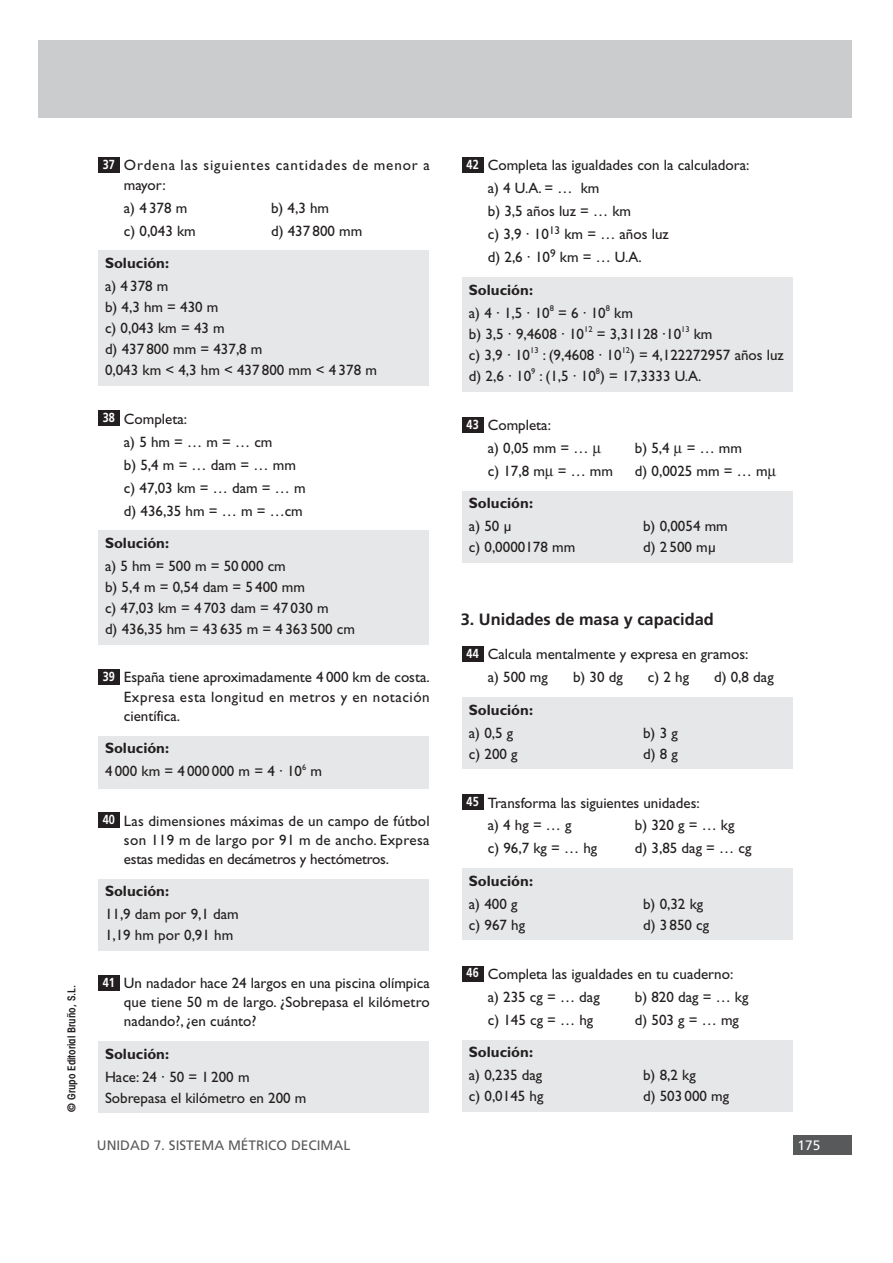
<style>
.page{position:relative;width:893px;height:1263px;background:#fff}
.page>*{position:absolute;margin:0;border:0;box-sizing:border-box;transform-origin:0 0}
.t1{font:700 16.35px "Frutiger";color:#231f20}
.t2{font:15px/23px "Gill Sans";color:#231f20}
.t3{font:700 15px "Gill Sans";color:#231f20}
.t4{font:15px/19px "Gill Sans";letter-spacing:.06em;color:#231f20}
.t5{font:13.65px "Frutiger";color:#58595b}
.t6{font:13.65px "Frutiger";color:#fff}
.t7{font:700 13.05px "Frutiger";color:#fff;scale:.83 1}
.t8{font:600 condensed 10.95px "Avant Garde";color:#231f20}
.s1{font-weight:700}
</style>
<div class="page">
<div style="left:793px;top:1135px;width:58px;height:19px;background:#58595b"></div>
<div style="left:39px;top:40px;width:812px;height:77px;background:#cbccce"></div>
<div style="left:462px;top:1040px;width:330px;height:72px;background:#e6e7e8"></div>
<div style="left:462px;top:966px;width:21px;height:15px;background:#231f20"></div>
<div style="left:462px;top:869px;width:330px;height:71px;background:#e6e7e8"></div>
<div style="left:462px;top:795px;width:21px;height:15px;background:#231f20"></div>
<div style="left:462px;top:697px;width:330px;height:72px;background:#e6e7e8"></div>
<div style="left:462px;top:646px;width:21px;height:16px;background:#231f20"></div>
<div style="left:462px;top:491px;width:330px;height:72px;background:#e6e7e8"></div>
<div style="left:462px;top:417px;width:21px;height:16px;background:#231f20"></div>
<div style="left:462px;top:278px;width:330px;height:114px;background:#e6e7e8"></div>
<div style="left:462px;top:157px;width:21px;height:16px;background:#231f20"></div>
<div style="left:98px;top:1042px;width:330px;height:71px;background:#e6e7e8"></div>
<div style="left:98px;top:975px;width:21px;height:16px;background:#231f20"></div>
<div style="left:98px;top:879px;width:330px;height:72px;background:#e6e7e8"></div>
<div style="left:98px;top:813px;width:21px;height:15px;background:#231f20"></div>
<div style="left:98px;top:736px;width:330px;height:52px;background:#e6e7e8"></div>
<div style="left:98px;top:669px;width:21px;height:16px;background:#231f20"></div>
<div style="left:98px;top:531px;width:330px;height:114px;background:#e6e7e8"></div>
<div style="left:98px;top:411px;width:21px;height:15px;background:#231f20"></div>
<div style="left:98px;top:251px;width:330px;height:135px;background:#e6e7e8"></div>
<div style="left:98px;top:157px;width:21px;height:16px;background:#231f20"></div>
<p class="t8" style="left:67px;top:1112px;width:129px;rotate:-90deg">© Grupo Editorial Bruño, S.L.</p>
<p class="t7" style="left:103px;top:159px;width:16px">37</p>
<p class="t4" style="left:124px;top:158px;width:307px">Ordena las siguientes cantidades de menor a mayor:</p>
<p class="t2" style="left:124px;top:198px;width:65px">a) 4 378 m</p>
<p class="t2" style="left:271px;top:198px;width:60px">b) 4,3 hm</p>
<p class="t2" style="left:124px;top:221px;width:73px">c) 0,043 km</p>
<p class="t2" style="left:271px;top:221px;width:93px">d) 437 800 mm</p>
<p class="t3" style="left:105px;top:258px;width:66px">Solución:</p>
<p class="t2" style="left:105px;top:277px;width:273px;line-height:21px">a) 4 378 m<br>b) 4,3 hm = 430 m<br>c) 0,043 km = 43 m<br>d) 437 800 mm = 437,8 m<br>0,043 km &lt; 4,3 hm &lt; 437 800 mm &lt; 4 378 m</p>
<p class="t7" style="left:103px;top:413px;width:16px">38</p>
<p class="t2" style="left:124px;top:409px;width:183px">Completa:<br>a) 5 hm = … m = … cm<br>b) 5,4 m = … dam = … mm c) 47,03 km = … dam = … m d) 436,35 hm = … m = …cm</p>
<p class="t3" style="left:105px;top:538px;width:66px">Solución:</p>
<p class="t2" style="left:105px;top:557px;width:251px;line-height:21px">a) 5 hm = 500 m = 50 000 cm<br>b) 5,4 m = 0,54 dam = 5 400 mm<br>c) 47,03 km = 4 703 dam = 47 030 m<br>d) 436,35 hm = 43 635 m = 4 363 500 cm</p>
<p class="t7" style="left:103px;top:671px;width:16px">39</p>
<p class="t2" style="left:124px;top:670px;width:307px;line-height:19px;text-align:justify">España tiene aproximadamente 4 000 km de costa.<br>Expresa esta longitud en metros y en notación científica.</p>
<p class="t2" style="left:105px;top:738px;width:218px"><span class="s1">Solución:<br></span>4 000 km = 4 000 000 m = 4 · 10<sup>6</sup> m</p>
<p class="t7" style="left:103px;top:815px;width:16px">40</p>
<p class="t2" style="left:124px;top:813px;width:307px;line-height:19px;text-align:justify">Las dimensiones máximas de un campo de fútbol son 119 m de largo por 91 m de ancho. Expresa estas medidas en decámetros y hectómetros.</p>
<p class="t3" style="left:105px;top:886px;width:66px">Solución:</p>
<p class="t2" style="left:105px;top:905px;width:135px;line-height:21px">11,9 dam por 9,1 dam<br>1,19 hm por 0,91 hm</p>
<p class="t7" style="left:103px;top:977px;width:16px">41</p>
<p class="t2" style="left:124px;top:975px;width:307px;line-height:19px;text-align:justify">Un nadador hace 24 largos en una piscina olímpica que tiene 50 m de largo. ¿Sobrepasa el kilómetro nadando?, ¿en cuánto?</p>
<p class="t3" style="left:105px;top:1048px;width:66px">Solución:</p>
<p class="t2" style="left:105px;top:1068px;width:203px;line-height:21px">Hace: 24 · 50 = 1 200 m<br>Sobrepasa el kilómetro en 200 m</p>
<p class="t7" style="left:466px;top:159px;width:16px">42</p>
<p class="t2" style="left:488px;top:156px;width:263px">Completa las igualdades con la calculadora: a) 4 U.A. = … km<br>b) 3,5 años luz = … km<br>c) 3,9 · 10<sup>13</sup> km = … años luz<br>d) 2,6 · 10<sup>9</sup> km = … U.A.</p>
<p class="t2" style="left:469px;top:280px;width:166px"><span class="s1">Solución:<br></span>a) 4 · 1,5 · 10<sup>8</sup> = 6 · 10<sup>8</sup> km</p>
<p class="t2" style="left:469px;top:325px;width:316px;line-height:21px">b) 3,5 · 9,4608 · 10<sup>12</sup> = 3,31128 ·10<sup>13</sup> km<br>c) 3,9 · 10<sup>13</sup> : (9,4608 · 10<sup>12</sup>) = 4,122272957 años luz d) 2,6 · 10<sup>9</sup> : (1,5 · 10<sup>8</sup>) = 17,3333 U.A.</p>
<p class="t7" style="left:466px;top:419px;width:16px">43</p>
<p class="t2" style="left:488px;top:415px;width:102px">Completa:<br>a) 0,05 mm = …</p>
<p class="t2" style="left:635px;top:438px;width:109px">b) 5,4 = … mm</p>
<p class="t2" style="left:488px;top:461px;width:127px">c) 17,8 m = … mm</p>
<p class="t2" style="left:635px;top:461px;width:134px">d) 0,0025 mm = … m</p>
<p class="t3" style="left:469px;top:498px;width:66px">Solución:</p>
<p class="t2" style="left:469px;top:517px;width:44px">a) 50 µ</p>
<p class="t2" style="left:643px;top:517px;width:86px">b) 0,0054 mm</p>
<p class="t2" style="left:469px;top:538px;width:108px">c) 0,0000178 mm</p>
<p class="t2" style="left:643px;top:538px;width:75px">d) 2 500 mµ</p>
<p class="t1" style="left:460px;top:612px;width:254px">3. Unidades de masa y capacidad</p>
<p class="t2" style="left:488px;top:644px;width:262px">Calcula mentalmente y expresa en gramos: a) 500 mg</p>
<p class="t7" style="left:466px;top:648px;width:16px">44</p>
<p class="t2" style="left:573px;top:667px;width:51px">b) 30 dg</p>
<p class="t2" style="left:648px;top:667px;width:43px">c) 2 hg</p>
<p class="t2" style="left:714px;top:667px;width:61px">d) 0,8 dag</p>
<p class="t3" style="left:469px;top:704px;width:66px">Solución:</p>
<p class="t2" style="left:469px;top:723px;width:46px">a) 0,5 g</p>
<p class="t2" style="left:643px;top:723px;width:36px">b) 3 g</p>
<p class="t2" style="left:469px;top:744px;width:50px">c) 200 g</p>
<p class="t2" style="left:643px;top:744px;width:36px">d) 8 g</p>
<p class="t7" style="left:466px;top:796px;width:16px">45</p>
<p class="t2" style="left:488px;top:793px;width:213px">Transforma las siguientes unidades: a) 4 hg = … g</p>
<p class="t2" style="left:635px;top:816px;width:101px">b) 320 g = … kg</p>
<p class="t2" style="left:488px;top:839px;width:111px">c) 96,7 kg = … hg</p>
<p class="t2" style="left:635px;top:839px;width:118px">d) 3,85 dag = … cg</p>
<p class="t3" style="left:469px;top:876px;width:66px">Solución:</p>
<p class="t2" style="left:469px;top:894px;width:50px">a) 400 g</p>
<p class="t2" style="left:643px;top:894px;width:62px">b) 0,32 kg</p>
<p class="t2" style="left:469px;top:915px;width:58px">c) 967 hg</p>
<p class="t2" style="left:643px;top:915px;width:68px">d) 3 850 cg</p>
<p class="t7" style="left:466px;top:968px;width:16px">46</p>
<p class="t2" style="left:488px;top:964px;width:247px">Completa las igualdades en tu cuaderno: a) 235 cg = … dag</p>
<p class="t2" style="left:635px;top:987px;width:115px">b) 820 dag = … kg</p>
<p class="t2" style="left:488px;top:1010px;width:107px">c) 145 cg = … hg</p>
<p class="t2" style="left:635px;top:1010px;width:106px">d) 503 g = … mg</p>
<p class="t3" style="left:469px;top:1047px;width:66px">Solución:</p>
<p class="t2" style="left:469px;top:1065px;width:75px">a) 0,235 dag</p>
<p class="t2" style="left:643px;top:1065px;width:54px">b) 8,2 kg</p>
<p class="t2" style="left:469px;top:1086px;width:76px">c) 0,0145 hg</p>
<p class="t2" style="left:643px;top:1086px;width:88px">d) 503 000 mg</p>
<p class="t5" style="left:97px;top:1140px;width:255px">UNIDAD 7. SISTEMA MÉTRICO DECIMAL</p>
<p class="t6" style="left:797px;top:1140px;width:24px">175</p>
</div>
